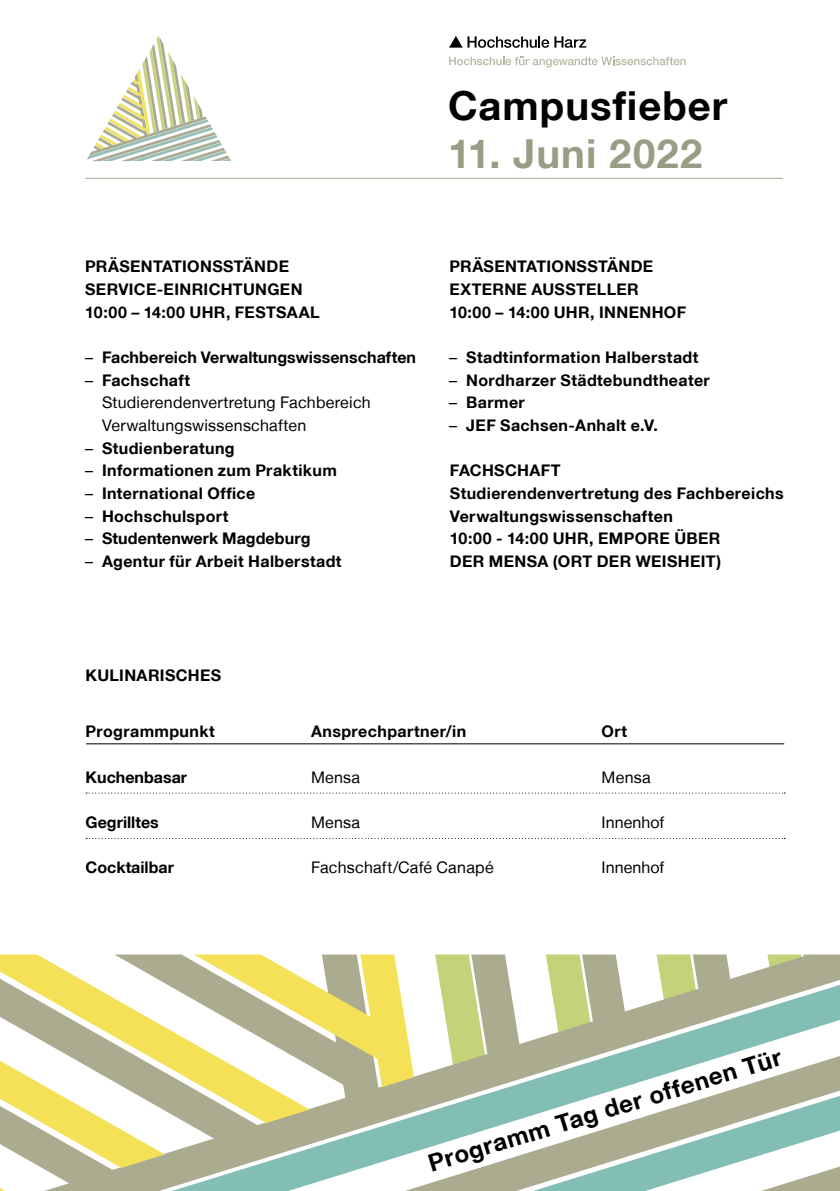
<style>
.page{position:relative;width:840px;height:1191px;background:#fff}
.page>*{position:absolute;margin:0;border:0;box-sizing:border-box;transform-origin:0 0}
.t1{font:700 40px "Helvetica Neue LT";letter-spacing:.025em;color:#020203}
.t2{font:700 40px "Helvetica Neue LT";letter-spacing:.03em;color:#9b9c86}
.t3{font:700 24px "Helvetica Neue LT";color:#000}
.t4{font:700 16px/22.6px "Helvetica Neue LT";letter-spacing:.025em;color:#000}
.t5{font:16px/22.6px "Helvetica Neue LT";letter-spacing:.015em;color:#000}
.t6{font:700 16px "Helvetica Neue LT";letter-spacing:.005em;color:#000}
.t7{font:700 16px "Helvetica Neue LT";color:#000}
.s1{font-weight:400}
.s2{font-weight:700}
</style>
<div class="page">
<svg style="left:519px;top:967px;width:320px;height:89px"></svg>
<svg style="left:414px;top:1056px;width:425px;height:135px"></svg>
<svg style="left:532px;top:1095px;width:307px;height:96px"></svg>
<svg style="left:435px;top:954px;width:84px;height:141px"></svg>
<svg style="left:545px;top:954px;width:79px;height:105px;background:#bdc299"></svg>
<svg style="left:656px;top:954px;width:74px;height:74px;background:#b8bd96"></svg>
<svg style="left:767px;top:954px;width:72px;height:41px;background:#b2b699"></svg>
<svg style="left:0;top:954px;width:414px;height:237px"></svg>
<svg style="left:87px;top:36px;width:144px;height:125px"></svg>
<svg style="left:449px;top:36px;width:137px;height:12px"></svg>
<svg style="left:449px;top:56px;width:236px;height:12px"></svg>
<hr style="left:85px;top:178px;width:697px;height:1px;background:#a6a68e">
<hr style="left:86px;top:743px;width:697px;height:1px;background:#000">
<svg style="left:86px;top:792px;width:697px;height:1px"></svg>
<svg style="left:86px;top:838px;width:698px;height:1px"></svg>
<h1 class="t1" style="left:448px;top:81px;width:280px">Campusfieber</h1>
<h1 class="t2" style="left:448px;top:129px;width:255px">11. Juni 2022</h1>
<p class="t4" style="left:85px;top:255px;width:236px">PRÄSENTATIONSSTÄNDE<br>SERVICE-EINRICHTUNGEN<br>10:00 – 14:00 UHR, FESTSAAL</p>
<p class="t6" style="left:85px;top:347px;width:332px"><span class="s1">–</span> Fachbereich Verwaltungswissenschaften</p>
<p class="t5" style="left:102px;top:368px;width:270px;text-indent:-17px">– <span class="s2">Fachschaft<br></span>Studierendenvertretung Fachbereich<br>Verwaltungswissenschaften</p>
<p class="t4" style="left:85px;top:436px;width:151px"><span class="s1">–</span> Studienberatung</p>
<p class="t4" style="left:85px;top:459px;width:253px"><span class="s1">–</span> Informationen zum Praktikum</p>
<p class="t4" style="left:85px;top:482px;width:172px"><span class="s1">–</span> International Office</p>
<p class="t4" style="left:85px;top:504px;width:145px"><span class="s1">–</span> Hochschulsport</p>
<p class="t6" style="left:85px;top:529px;width:227px"><span class="s1">–</span> Studentenwerk Magdeburg</p>
<p class="t4" style="left:85px;top:550px;width:258px"><span class="s1">–</span> Agentur für Arbeit Halberstadt</p>
<p class="t4" style="left:449px;top:255px;width:238px">PRÄSENTATIONSSTÄNDE<br>EXTERNE AUSSTELLER<br>10:00 – 14:00 UHR, INNENHOF</p>
<p class="t4" style="left:449px;top:345px;width:250px"><span class="s1">–</span> Stadtinformation Halberstadt</p>
<p class="t4" style="left:449px;top:368px;width:262px"><span class="s1">–</span> Nordharzer Städtebundtheater</p>
<p class="t4" style="left:449px;top:391px;width:77px"><span class="s1">–</span> Barmer</p>
<p class="t4" style="left:449px;top:413px;width:210px"><span class="s1">–</span> JEF Sachsen-Anhalt e.V.</p>
<p class="t4" style="left:449px;top:459px;width:335px">FACHSCHAFT<br>Studierendenvertretung des Fachbereichs<br>Verwaltungswissenschaften<br>10:00 - 14:00 UHR, EMPORE ÜBER<br>DER MENSA (ORT DER WEISHEIT)</p>
<p class="t4" style="left:86px;top:663px;width:137px">KULINARISCHES</p>
<p class="t4" style="left:86px;top:720px;width:131px">Programmpunkt</p>
<p class="t7" style="left:86px;top:767px;width:103px">Kuchenbasar</p>
<p class="t7" style="left:86px;top:812px;width:75px">Gegrilltes</p>
<p class="t7" style="left:86px;top:857px;width:90px">Cocktailbar</p>
<p class="t4" style="left:311px;top:720px;width:157px">Ansprechpartner/in</p>
<p class="t5" style="left:311px;top:765px;width:51px">Mensa</p>
<p class="t5" style="left:311px;top:810px;width:51px">Mensa</p>
<p class="t5" style="left:311px;top:856px;width:184px">Fachschaft/Café Canapé</p>
<p class="t4" style="left:601px;top:720px;width:27px">Ort</p>
<p class="t5" style="left:601px;top:765px;width:51px">Mensa</p>
<p class="t5" style="left:601px;top:810px;width:64px">Innenhof</p>
<p class="t5" style="left:601px;top:856px;width:64px">Innenhof</p>
<h2 class="t3" style="left:424px;top:1149px;width:369px;rotate:-17deg">Programm Tag der offenen Tür</h2>
</div>
